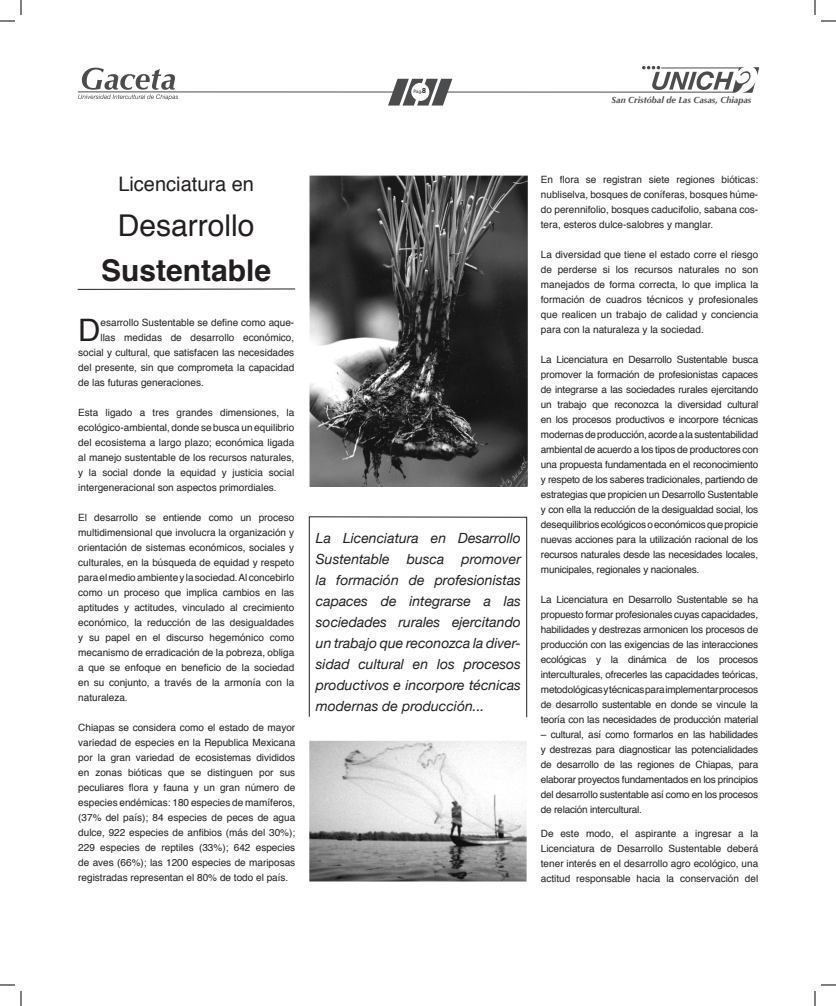
<style>
.page{position:relative;width:836px;height:1006px;background:#fff}
.page>*{position:absolute;margin:0;border:0;box-sizing:border-box;transform-origin:0 0}
.t1{font:30.9px "Helvetica";color:#231f20}
.t2{font:700 30px "Helvetica";color:#231f20}
.t3{font:30px "Helvetica";color:#231f20}
.t4{font:20px "Helvetica";color:#231f20}
.t5{font:italic 14px/21px "Helvetica Neue";color:#231f20;text-align:justify}
.t6{font:10px/15px "Helvetica";color:#231f20;text-align:justify}
.t7{font:italic 700 9px "Optima";color:#4b4c4d}
.t8{font:condensed 5px "Helvetica";color:#231f20}
.s1{font-weight:700;font-stretch:normal;font-size:7px}
</style>
<div class="page">
<svg style="left:77px;top:66px;width:682px;height:40px"></svg>
<svg style="left:77px;top:288px;width:219px;height:2px"></svg>
<svg style="left:308px;top:516px;width:220px;height:202px"></svg>
<img style="left:309px;top:175px;width:219px;height:312px">
<img style="left:309px;top:741px;width:217px;height:140px">
<svg style="left:0;top:0;width:22px;height:22px"></svg>
<svg style="left:0;top:984px;width:22px;height:22px"></svg>
<svg style="left:814px;top:0;width:22px;height:22px"></svg>
<svg style="left:814px;top:984px;width:22px;height:22px"></svg>
<p class="t8" style="left:413px;top:89px;width:14px">Pag.<span class="s1">8</span></p>
<p class="t7" style="left:611px;top:95px;width:141px">San Cristóbal de Las Casas, Chiapas</p>
<h3 class="t4" style="left:118px;top:170px;width:137px">Licenciatura en</h3>
<h2 class="t3" style="left:118px;top:205px;width:138px">Desarrollo</h2>
<h2 class="t2" style="left:101px;top:250px;width:172px">Sustentable</h2>
<h1 class="t1" style="left:78px;top:309px;width:24px">D</h1>
<p class="t6" style="left:101px;top:315px;width:195px">esarrollo Sustentable se define como aque-</p>
<p class="t6" style="left:101px;top:330px;width:195px">llas medidas de desarrollo económico,</p>
<p class="t6" style="left:78px;top:345px;width:217px">social y cultural, que satisfacen las necesidades</p>
<p class="t6" style="left:78px;top:360px;width:217px">del presente, sin que comprometa la capacidad</p>
<p class="t6" style="left:78px;top:375px;width:127px">de las futuras generaciones.</p>
<p class="t6" style="left:78px;top:405px;width:217px">Esta ligado a tres grandes dimensiones, la ecológico-ambiental, donde se busca un equilibrio del ecosistema a largo plazo; económica ligada al manejo sustentable de los recursos naturales, y la social donde la equidad y justicia social intergeneracional son aspectos primordiales.</p>
<p class="t6" style="left:78px;top:510px;width:218px">El desarrollo se entiende como un proceso multidimensional que involucra la organización y orientación de sistemas económicos, sociales y culturales, en la búsqueda de equidad y respeto para el medio ambiente y la sociedad. Al concebirlo como un proceso que implica cambios en las aptitudes y actitudes, vinculado al crecimiento económico, la reducción de las desigualdades y su papel en el discurso hegemónico como mecanismo de erradicación de la pobreza, obliga a que se enfoque en beneficio de la sociedad en su conjunto, a través de la armonía con la naturaleza.</p>
<p class="t6" style="left:78px;top:720px;width:218px">Chiapas se considera como el estado de mayor variedad de especies en la Republica Mexicana por la gran variedad de ecosistemas divididos en zonas bióticas que se distinguen por sus peculiares flora y fauna y un gran número de especies endémicas: 180 especies de mamíferos, (37% del país); 84 especies de peces de agua dulce, 922 especies de anfibios (más del 30%); 229 especies de reptiles (33%); 642 especies de aves (66%); las 1200 especies de mariposas registradas representan el 80% de todo el país.</p>
<p class="t5" style="left:316px;top:527px;width:207px">La Licenciatura en Desarrollo Sustentable busca promover la formación de profesionistas capaces de integrarse a las sociedades rurales ejercitando un trabajo que reconozca la diver&shy;sidad cultural en los procesos productivos e incorpore técnicas modernas de producción...</p>
<p class="t6" style="left:541px;top:173px;width:219px">En flora se registran siete regiones bióticas: nubliselva, bosques de coníferas, bosques húme&shy;do perennifolio, bosques caducifolio, sabana cos&shy;tera, esteros dulce-salobres y manglar.</p>
<p class="t6" style="left:541px;top:248px;width:219px">La diversidad que tiene el estado corre el riesgo de perderse si los recursos naturales no son manejados de forma correcta, lo que implica la formación de cuadros técnicos y profesionales que realicen un trabajo de calidad y conciencia para con la naturaleza y la sociedad.</p>
<p class="t6" style="left:541px;top:353px;width:219px">La Licenciatura en Desarrollo Sustentable busca promover la formación de profesionistas capaces de integrarse a las sociedades rurales ejercitando un trabajo que reconozca la diversidad cultural en los procesos productivos e incorpore técnicas modernas de producción, acorde a la sustentabilidad ambiental de acuerdo a los tipos de productores con una propuesta fundamentada en el reconocimiento y respeto de los saberes tradicionales, partiendo de estrategias que propicien un Desarrollo Sustentable y con ella la reducción de la desigualdad social, los desequilibrios ecológicos o económicos que propicie nuevas acciones para la utilización racional de los recursos naturales desde las necesidades locales, municipales, regionales y nacionales.</p>
<p class="t6" style="left:541px;top:593px;width:219px">La Licenciatura en Desarrollo Sustentable se ha propuesto formar profesionales cuyas capacidades, habilidades y destrezas armonicen los procesos de producción con las exigencias de las interacciones ecológicas y la dinámica de los procesos interculturales, ofrecerles las capacidades teóricas, metodológicas y técnicas para implementar procesos de desarrollo sustentable en donde se vincule la teoría con las necesidades de producción material</p>
<p class="t6" style="left:541px;top:728px;width:219px">– cultural, así como formarlos en las habilidades y destrezas para diagnosticar las potencialidades de desarrollo de las regiones de Chiapas, para elaborar proyectos fundamentados en los principios del desarrollo sustentable así como en los procesos de relación intercultural.</p>
<p class="t6" style="left:541px;top:827px;width:219px">De este modo, el aspirante a ingresar a la Licenciatura de Desarrollo Sustentable deberá tener interés en el desarrollo agro ecológico, una actitud responsable hacia la conservación del</p>
</div>
